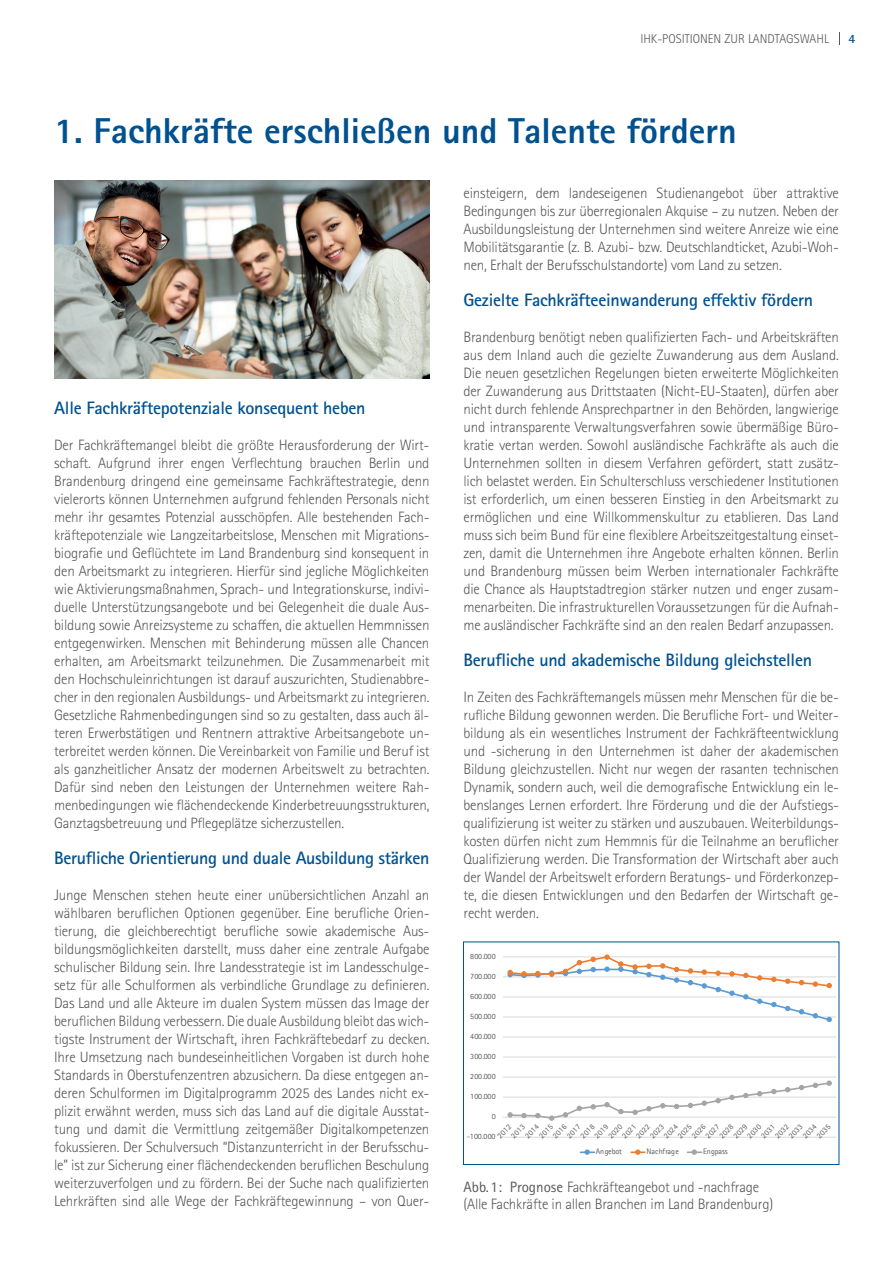
<style>
.page{position:relative;width:893px;height:1263px;background:#fff}
.page>*{position:absolute;margin:0;border:0;box-sizing:border-box;transform-origin:0 0}
.t1{font:800 36px "Rotis Sans Serif Std";color:#005190}
.t2{font:700 18px "Rotis Sans Serif Std";letter-spacing:-.015em;color:#005190}
.t3{font:300 15px/18px "Rotis Sans Serif Std";letter-spacing:-.015em;color:#57585a;text-align:justify}
.t4{font:300 12.75px "Rotis Sans Serif Std";color:#57585a}
.t5{font:700 12.75px "Rotis Sans Serif Std";color:#005190}
.t6{font:7.95px "Agfa Rotis Sans Serif";letter-spacing:-.01em;color:#595959}
.s1{font-weight:400}
</style>
<div class="page">
<svg style="left:839px;top:32px;width:1px;height:13px"></svg>
<img style="left:55px;top:180px;width:374px;height:198px">
<hr style="left:503px;top:1137px;width:333px;height:1px;background:#d9d9d9">
<hr style="left:503px;top:1097px;width:333px;height:1px;background:#d9d9d9">
<hr style="left:503px;top:1077px;width:333px;height:1px;background:#d9d9d9">
<hr style="left:503px;top:1057px;width:333px;height:1px;background:#d9d9d9">
<hr style="left:503px;top:1037px;width:333px;height:1px;background:#d9d9d9">
<hr style="left:503px;top:1017px;width:333px;height:1px;background:#d9d9d9">
<hr style="left:503px;top:997px;width:333px;height:1px;background:#d9d9d9">
<hr style="left:503px;top:977px;width:333px;height:1px;background:#d9d9d9">
<hr style="left:503px;top:956px;width:333px;height:1px;background:#d9d9d9">
<hr style="left:503px;top:1117px;width:333px;height:1px;background:#d9d9d9">
<svg style="left:508px;top:955px;width:324px;height:67px"></svg>
<svg style="left:508px;top:1081px;width:324px;height:39px"></svg>
<svg style="left:580px;top:1150px;width:14px;height:4px"></svg>
<svg style="left:631px;top:1150px;width:14px;height:4px"></svg>
<svg style="left:687px;top:1150px;width:15px;height:4px"></svg>
<div style="left:463px;top:942px;width:376px;height:223px;border:1px solid #005190"></div>
<p class="t4" style="left:640px;top:31px;width:190px">IHK-POSITIONEN ZUR LANDTAGSWAHL</p>
<p class="t5" style="left:848px;top:31px;width:8px">4</p>
<h1 class="t1" style="left:54px;top:108px;width:684px">1. Fachkräfte erschließen und Talente fördern</h1>
<p class="t2" style="left:54px;top:397px;width:313px">Alle Fachkräftepotenziale konsequent heben</p>
<p class="t3" style="left:54px;top:436px;width:377px">Der Fachkräftemangel bleibt die größte Herausforderung der Wirt&shy;schaft. Aufgrund ihrer engen Verflechtung brauchen Berlin und Brandenburg dringend eine gemeinsame Fachkräftestrategie, denn vielerorts können Unternehmen aufgrund fehlenden Personals nicht mehr ihr gesamtes Potenzial ausschöpfen. Alle bestehenden Fach&shy;kräftepotenziale wie Langzeitarbeitslose, Menschen mit Migrations&shy;biografie und Geflüchtete im Land Brandenburg sind konsequent in den Arbeitsmarkt zu integrieren. Hierfür sind jegliche Möglichkeiten wie Aktivierungsmaßnahmen, Sprach- und Integrationskurse, indivi&shy;duelle Unterstützungsangebote und bei Gelegenheit die duale Aus&shy;bildung sowie Anreizsysteme zu schaffen, die aktuellen Hemmnissen entgegenwirken. Menschen mit Behinderung müssen alle Chancen erhalten, am Arbeitsmarkt teilzunehmen. Die Zusammenarbeit mit den Hochschuleinrichtungen ist darauf auszurichten, Studienabbre&shy;cher in den regionalen Ausbildungs- und Arbeitsmarkt zu integrieren.<br>Gesetzliche Rahmenbedingungen sind so zu gestalten, dass auch äl&shy;teren Erwerbstätigen und Rentnern attraktive Arbeitsangebote un&shy;terbreitet werden können. Die Vereinbarkeit von Familie und Beruf ist als ganzheitlicher Ansatz der modernen Arbeitswelt zu betrachten.<br>Dafür sind neben den Leistungen der Unternehmen weitere Rah&shy;menbedingungen wie flächendeckende Kinderbetreuungsstrukturen, Ganztagsbetreuung und Pflegeplätze sicherzustellen.</p>
<p class="t2" style="left:54px;top:847px;width:377px">Berufliche Orientierung und duale Ausbildung stärken</p>
<p class="t3" style="left:54px;top:886px;width:377px">Junge Menschen stehen heute einer unübersichtlichen Anzahl an wählbaren beruflichen Optionen gegenüber. Eine berufliche Orien&shy;tierung, die gleichberechtigt berufliche sowie akademische Aus&shy;bildungsmöglichkeiten darstellt, muss daher eine zentrale Aufgabe schulischer Bildung sein. Ihre Landesstrategie ist im Landesschulge&shy;setz für alle Schulformen als verbindliche Grundlage zu definieren.<br>Das Land und alle Akteure im dualen System müssen das Image der beruflichen Bildung verbessern. Die duale Ausbildung bleibt das wich&shy;tigste Instrument der Wirtschaft, ihren Fachkräftebedarf zu decken.<br>Ihre Umsetzung nach bundeseinheitlichen Vorgaben ist durch hohe Standards in Oberstufenzentren abzusichern. Da diese entgegen an&shy;deren Schulformen im Digitalprogramm 2025 des Landes nicht ex&shy;plizit erwähnt werden, muss sich das Land auf die digitale Ausstat&shy;tung und damit die Vermittlung zeitgemäßer Digitalkompetenzen fokussieren. Der Schulversuch “Distanzunterricht in der Berufsschu&shy;le” ist zur Sicherung einer flächendeckenden beruflichen Beschulung weiterzuverfolgen und zu fördern. Bei der Suche nach qualifizierten Lehrkräften sind alle Wege der Fachkräftegewinnung – von Quer-</p>
<p class="t3" style="left:463px;top:184px;width:377px">einsteigern, dem landeseigenen Studienangebot über attraktive Bedingungen bis zur überregionalen Akquise – zu nutzen. Neben der Ausbildungsleistung der Unternehmen sind weitere Anreize wie eine Mobilitätsgarantie (z. B. Azubi- bzw. Deutschlandticket, Azubi-Woh&shy;nen, Erhalt der Berufsschulstandorte) vom Land zu setzen.</p>
<p class="t2" style="left:463px;top:289px;width:351px">Gezielte Fachkräfteeinwanderung effektiv fördern</p>
<p class="t3" style="left:463px;top:328px;width:377px">Brandenburg benötigt neben qualifizierten Fach- und Arbeitskräften aus dem Inland auch die gezielte Zuwanderung aus dem Ausland.<br>Die neuen gesetzlichen Regelungen bieten erweiterte Möglichkeiten der Zuwanderung aus Drittstaaten (Nicht-EU-Staaten), dürfen aber nicht durch fehlende Ansprechpartner in den Behörden, langwierige und intransparente Verwaltungsverfahren sowie übermäßige Büro&shy;kratie vertan werden. Sowohl ausländische Fachkräfte als auch die Unternehmen sollten in diesem Verfahren gefördert, statt zusätz&shy;lich belastet werden. Ein Schulterschluss verschiedener Institutionen ist erforderlich, um einen besseren Einstieg in den Arbeitsmarkt zu ermöglichen und eine Willkommenskultur zu etablieren. Das Land muss sich beim Bund für eine flexiblere Arbeitszeitgestaltung einset&shy;zen, damit die Unternehmen ihre Angebote erhalten können. Berlin und Brandenburg müssen beim Werben internationaler Fachkräfte die Chance als Hauptstadtregion stärker nutzen und enger zusam&shy;menarbeiten. Die infrastrukturellen Voraussetzungen für die Aufnah&shy;me ausländischer Fachkräfte sind an den realen Bedarf anzupassen.</p>
<p class="t2" style="left:463px;top:649px;width:350px">Berufliche und akademische Bildung gleichstellen</p>
<p class="t3" style="left:463px;top:688px;width:377px">In Zeiten des Fachkräftemangels müssen mehr Menschen für die be&shy;rufliche Bildung gewonnen werden. Die Berufliche Fort- und Weiter&shy;bildung als ein wesentliches Instrument der Fachkräfteentwicklung und -sicherung in den Unternehmen ist daher der akademischen Bildung gleichzustellen. Nicht nur wegen der rasanten technischen Dynamik, sondern auch, weil die demografische Entwicklung ein le&shy;benslanges Lernen erfordert. Ihre Förderung und die der Aufstiegs&shy;qualifizierung ist weiter zu stärken und auszubauen. Weiterbildungs&shy;kosten dürfen nicht zum Hemmnis für die Teilnahme an beruflicher Qualifizierung werden. Die Transformation der Wirtschaft aber auch der Wandel der Arbeitswelt erfordern Beratungs- und Förderkonzep&shy;te, die diesen Entwicklungen und den Bedarfen der Wirtschaft ge&shy;recht werden.</p>
<p class="t6" style="left:470px;top:951px;width:27px">800.000</p>
<p class="t6" style="left:470px;top:971px;width:27px">700.000</p>
<p class="t6" style="left:470px;top:991px;width:27px">600.000</p>
<p class="t6" style="left:470px;top:1012px;width:27px">500.000</p>
<p class="t6" style="left:470px;top:1032px;width:27px">400.000</p>
<p class="t6" style="left:470px;top:1052px;width:27px">300.000</p>
<p class="t6" style="left:470px;top:1072px;width:27px">200.000</p>
<p class="t6" style="left:470px;top:1092px;width:27px">100.000</p>
<p class="t6" style="left:492px;top:1112px;width:6px">0</p>
<p class="t6" style="left:495px;top:1133px;width:18px;rotate:-45deg">2012</p>
<p class="t6" style="left:509px;top:1133px;width:18px;rotate:-45deg">2013</p>
<p class="t6" style="left:523px;top:1133px;width:18px;rotate:-45deg">2014</p>
<p class="t6" style="left:537px;top:1133px;width:18px;rotate:-45deg">2015</p>
<p class="t6" style="left:551px;top:1133px;width:18px;rotate:-45deg">2016</p>
<p class="t6" style="left:564px;top:1133px;width:18px;rotate:-45deg">2017</p>
<p class="t6" style="left:578px;top:1133px;width:18px;rotate:-45deg">2018</p>
<p class="t6" style="left:592px;top:1133px;width:18px;rotate:-45deg">2019</p>
<p class="t6" style="left:606px;top:1133px;width:18px;rotate:-45deg">2020</p>
<p class="t6" style="left:620px;top:1133px;width:18px;rotate:-45deg">2021</p>
<p class="t6" style="left:634px;top:1133px;width:18px;rotate:-45deg">2022</p>
<p class="t6" style="left:648px;top:1133px;width:18px;rotate:-45deg">2023</p>
<p class="t6" style="left:662px;top:1133px;width:18px;rotate:-45deg">2024</p>
<p class="t6" style="left:676px;top:1133px;width:18px;rotate:-45deg">2025</p>
<p class="t6" style="left:689px;top:1133px;width:18px;rotate:-45deg">2026</p>
<p class="t6" style="left:703px;top:1133px;width:18px;rotate:-45deg">2027</p>
<p class="t6" style="left:717px;top:1133px;width:18px;rotate:-45deg">2028</p>
<p class="t6" style="left:731px;top:1133px;width:18px;rotate:-45deg">2029</p>
<p class="t6" style="left:745px;top:1133px;width:18px;rotate:-45deg">2030</p>
<p class="t6" style="left:759px;top:1133px;width:18px;rotate:-45deg">2031</p>
<p class="t6" style="left:773px;top:1133px;width:18px;rotate:-45deg">2032</p>
<p class="t6" style="left:787px;top:1133px;width:18px;rotate:-45deg">2033</p>
<p class="t6" style="left:800px;top:1133px;width:18px;rotate:-45deg">2034</p>
<p class="t6" style="left:814px;top:1133px;width:18px;rotate:-45deg">2035</p>
<p class="t6" style="left:596px;top:1147px;width:27px">Angebot</p>
<p class="t6" style="left:646px;top:1147px;width:34px">Nachfrage</p>
<p class="t6" style="left:703px;top:1147px;width:26px">Engpass</p>
<p class="t6" style="left:467px;top:1132px;width:30px">-100.000</p>
<p class="t3" style="left:463px;top:1179px;width:311px;line-height:16.5px"><span class="s1">Abb.1: Prognose</span> Fachkräfteangebot und -nachfrage (Alle Fachkräfte in allen Branchen im Land Brandenburg)</p>
</div>
